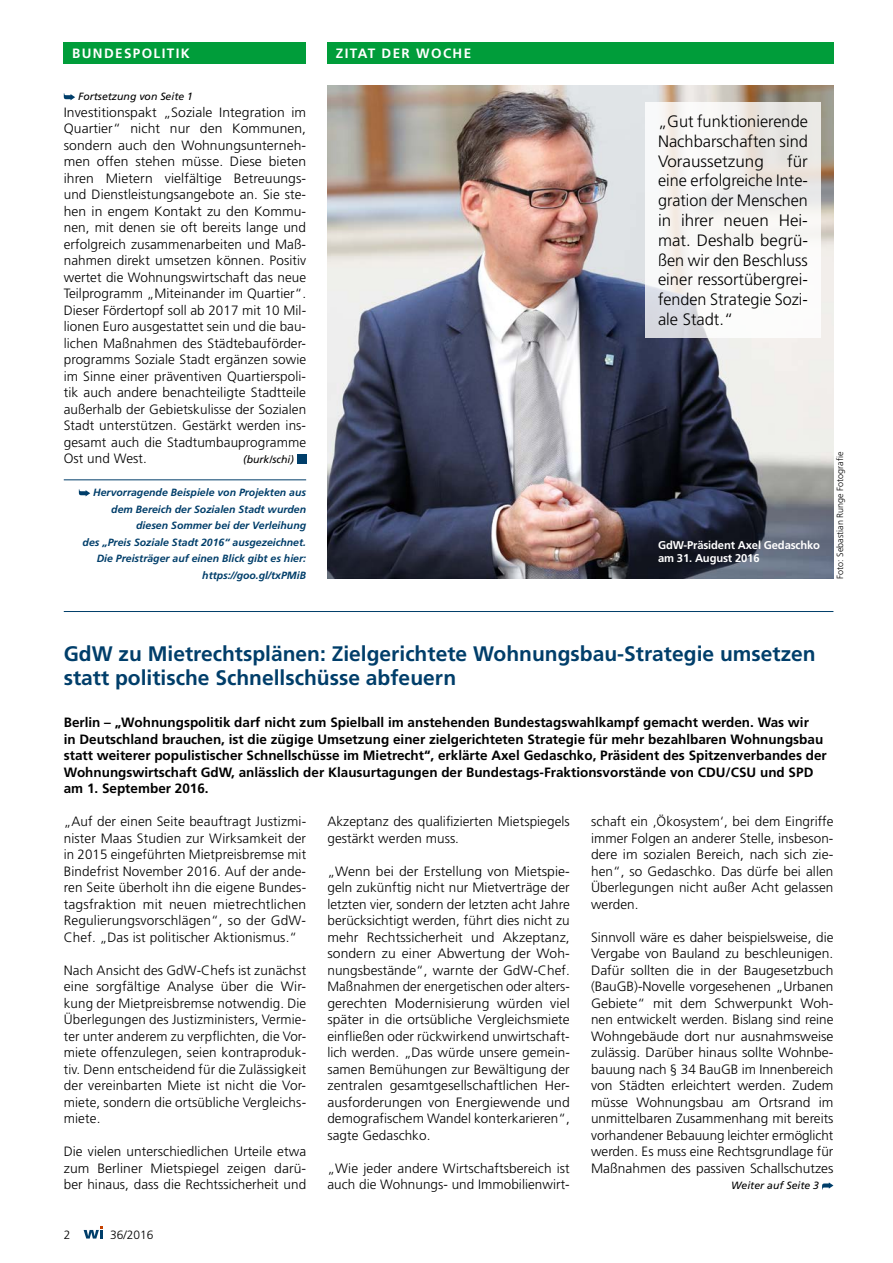
<style>
.page{position:relative;width:893px;height:1263px;background:#fff}
.page>*{position:absolute;margin:0;border:0;box-sizing:border-box;transform-origin:0 0}
.t1{font:700 21px/24px "Frutiger";color:#003e6a}
.t2{font:300 16.5px/19.8px "Frutiger";color:#000;text-align:justify}
.t3{font:300 13.5px/16.5px "Frutiger";letter-spacing:.005em;color:#000;text-align:justify}
.t4{font:700 13.5px/16.5px "Frutiger";color:#000}
.t5{font:700 13.5px "Frutiger";letter-spacing:.1em;color:#fff}
.t6{font:300 12px "Frutiger";color:#000}
.t7{font:700 11.25px/13.5px "Frutiger";letter-spacing:-.015em;color:#fff}
.t8{font:italic 700 10.5px/16.5px "Frutiger";color:#003e6a;text-align:right}
.t9{font:italic 10.5px "Frutiger";color:#000}
.t10{font:300 9px "Frutiger";color:#000}
</style>
<div class="page">
<div style="left:64px;top:43px;width:242px;height:21px;background:#009d3a"></div>
<hr style="left:64px;top:611px;width:769px;height:1px;background:#003e6a">
<hr style="left:64px;top:479px;width:242px;height:1px;background:#003e6a">
<div style="left:297px;top:454px;width:9px;height:9px;background:#003e6a"></div>
<svg style="left:79px;top:489px;width:11px;height:7px"></svg>
<svg style="left:64px;top:93px;width:11px;height:7px"></svg>
<svg style="left:822px;top:1182px;width:11px;height:7px"></svg>
<div style="left:327px;top:43px;width:506px;height:21px;background:#009d3a"></div>
<img style="left:327px;top:85px;width:506px;height:494px">
<svg style="left:645px;top:102px;width:176px;height:236px;fill:#f7f7f5"></svg>
<svg style="left:84px;top:1226px;width:19px;height:12px"></svg>
<p class="t5" style="left:72px;top:46px;width:119px">BUNDESPOLITIK</p>
<p class="t9" style="left:78px;top:91px;width:116px">Fortsetzung von Seite 1</p>
<p class="t3" style="left:64px;top:104px;width:244px">Investitionspakt „Soziale Integration im Quartier“ nicht nur den Kommunen, sondern auch den Wohnungsunterneh&shy;men offen stehen müsse. Diese bieten ihren Mietern vielfältige Betreuungs&shy;und Dienstleistungsangebote an. Sie ste&shy;hen in engem Kontakt zu den Kommu&shy;nen, mit denen sie oft bereits lange und erfolgreich zusammenarbeiten und Maß&shy;nahmen direkt umsetzen können. Positiv wertet die Wohnungswirtschaft das neue Teilprogramm „Miteinander im Quartier“.<br>Dieser Fördertopf soll ab 2017 mit 10 Mil&shy;lionen Euro ausgestattet sein und die bau&shy;lichen Maßnahmen des Städtebauförder&shy;programms Soziale Stadt ergänzen sowie im Sinne einer präventiven Quartierspoli&shy;tik auch andere benachteiligte Stadtteile außerhalb der Gebietskulisse der Sozialen Stadt unterstützen. Gestärkt werden ins&shy;gesamt auch die Stadtumbauprogramme Ost und West.</p>
<p class="t9" style="left:243px;top:454px;width:52px">(burk/schi)</p>
<p class="t8" style="left:83px;top:484px;width:225px">Hervorragende Beispiele von Projekten aus dem Bereich der Sozialen Stadt wurden diesen Sommer bei der Verleihung<br>des „Preis Soziale Stadt 2016“ ausgezeichnet.<br>Die Preisträger auf einen Blick gibt es hier: https://goo.gl/txPMiB</p>
<p class="t5" style="left:336px;top:46px;width:137px">ZITAT DER WOCHE</p>
<p class="t2" style="left:658px;top:112px;width:151px">„Gut funktionierende Nachbarschaften sind Voraussetzung</p>
<p class="t2" style="left:658px;top:151px;width:151px;text-indent:129px">für eine erfolgreiche Inte&shy;gration der Menschen in ihrer neuen Hei&shy;mat. Deshalb begrü&shy;ßen wir den Beschluss einer ressortübergrei&shy;fenden Strategie Sozi&shy;ale Stadt.“</p>
<p class="t7" style="left:658px;top:538px;width:164px">GdW-Präsident Axel Gedaschko am 31. August 2016</p>
<p class="t10" style="left:835px;top:579px;width:129px;rotate:-90deg">Foto: Sebastian Runge Fotografie</p>
<h1 class="t1" style="left:64px;top:641px;width:753px">GdW zu Mietrechtsplänen: Zielgerichtete Wohnungsbau-Strategie umsetzen statt politische Schnellschüsse abfeuern</h1>
<p class="t4" style="left:64px;top:714px;width:764px">Berlin – „Wohnungspolitik darf nicht zum Spielball im anstehenden Bundestagswahlkampf gemacht werden. Was wir<br>in Deutschland brauchen, ist die zügige Umsetzung einer zielgerichteten Strategie für mehr bezahlbaren Wohnungsbau statt weiterer populistischer Schnellschüsse im Mietrecht“, erklärte Axel Gedaschko, Präsident des Spitzenverbandes der Wohnungswirtschaft GdW, anlässlich der Klausurtagungen der Bundestags-Fraktionsvorstände von CDU/CSU und SPD am 1. September 2016.</p>
<p class="t3" style="left:64px;top:814px;width:244px">„Auf der einen Seite beauftragt Justizmi&shy;nister Maas Studien zur Wirksamkeit der in 2015 eingeführten Mietpreisbremse mit Bindefrist November 2016. Auf der ande&shy;ren Seite überholt ihn die eigene Bundes&shy;tagsfraktion mit neuen mietrechtlichen Regulierungsvorschlägen“, so der GdW-Chef. „Das ist politischer Aktionismus.“</p>
<p class="t3" style="left:64px;top:962px;width:244px">Nach Ansicht des GdW-Chefs ist zunächst eine sorgfältige Analyse über die Wir&shy;kung der Mietpreisbremse notwendig. Die Überlegungen des Justizministers, Vermie&shy;ter unter anderem zu verpflichten, die Vor&shy;miete offenzulegen, seien kontraproduk&shy;tiv. Denn entscheidend für die Zulässigkeit der vereinbarten Miete ist nicht die Vor&shy;miete, sondern die ortsübliche Vergleichs&shy;miete.</p>
<p class="t3" style="left:64px;top:1144px;width:244px">Die vielen unterschiedlichen Urteile etwa zum Berliner Mietspiegel zeigen darü&shy;ber hinaus, dass die Rechtssicherheit und</p>
<p class="t3" style="left:591px;top:814px;width:244px">schaft ein ‚Ökosystem‘, bei dem Eingriffe immer Folgen an anderer Stelle, insbeson&shy;dere im sozialen Bereich, nach sich zie&shy;hen“, so Gedaschko. Das dürfe bei allen Überlegungen nicht außer Acht gelassen werden.</p>
<p class="t3" style="left:591px;top:929px;width:244px">Sinnvoll wäre es daher beispielsweise, die Vergabe von Bauland zu beschleunigen.<br>Dafür sollten die in der Baugesetzbuch (BauGB)-Novelle vorgesehenen „Urbanen Gebiete“ mit dem Schwerpunkt Woh&shy;nen entwickelt werden. Bislang sind reine Wohngebäude dort nur ausnahmsweise zulässig. Darüber hinaus sollte Wohnbe&shy;bauung nach § 34 BauGB im Innenbereich von Städten erleichtert werden. Zudem müsse Wohnungsbau am Ortsrand im unmittelbaren Zusammenhang mit bereits vorhandener Bebauung leichter ermöglicht werden. Es muss eine Rechtsgrundlage für Maßnahmen des passiven Schallschutzes</p>
<p class="t9" style="left:731px;top:1180px;width:89px">Weiter auf Seite 3</p>
<p class="t3" style="left:327px;top:814px;width:244px">Akzeptanz des qualifizierten Mietspiegels gestärkt werden muss.</p>
<p class="t3" style="left:327px;top:863px;width:244px">„Wenn bei der Erstellung von Mietspie&shy;geln zukünftig nicht nur Mietverträge der letzten vier, sondern der letzten acht Jahre berücksichtigt werden, führt dies nicht zu mehr Rechtssicherheit und Akzeptanz, sondern zu einer Abwertung der Woh&shy;nungsbestände“, warnte der GdW-Chef.<br>Maßnahmen der energetischen oder alters&shy;gerechten Modernisierung würden viel später in die ortsübliche Vergleichsmiete einfließen oder rückwirkend unwirtschaft&shy;lich werden. „Das würde unsere gemein&shy;samen Bemühungen zur Bewältigung der zentralen gesamtgesellschaftlichen Her&shy;ausforderungen von Energiewende und demografischem Wandel konterkarieren“, sagte Gedaschko.</p>
<p class="t3" style="left:327px;top:1160px;width:244px">„Wie jeder andere Wirtschaftsbereich ist auch die Wohnungs- und Immobilienwirt-</p>
<p class="t6" style="left:64px;top:1227px;width:8px">2</p>
<p class="t6" style="left:110px;top:1227px;width:45px">36/2016</p>
</div>
